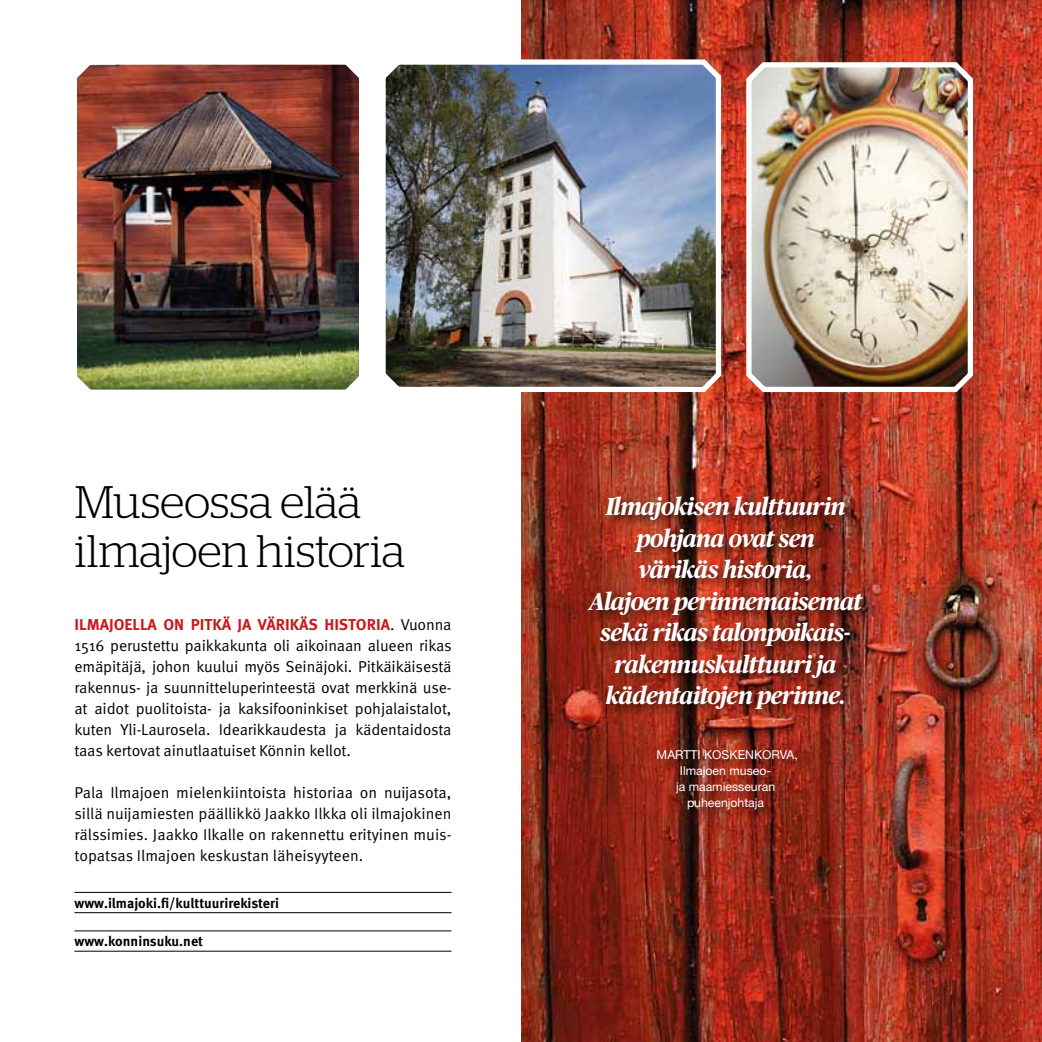
<style>
.page{position:relative;width:1042px;height:1042px;background:#fff}
.page>*{position:absolute;margin:0;border:0;box-sizing:border-box;transform-origin:0 0}
.t1{font:300 45.5px/49px "Stag";letter-spacing:-.005em;color:#000}
.t2{font:italic 700 24.5px/31.5px "Publico";letter-spacing:-.025em;color:#fff;text-align:center}
.t3{font:15.75px/21px "Meta Pro";letter-spacing:-.01em;color:#000;text-align:justify}
.t4{font:700 14px "Meta Pro";color:#000}
.t5{font:12.25px/15.8px "Helvetica Neue";color:#fff;text-align:center}
.s1{font-weight:700;color:#cd171a}
</style>
<div class="page">
<img style="left:521px;top:0;width:521px;height:1042px">
<hr style="left:74px;top:892px;width:377px;height:1px;background:#000">
<hr style="left:74px;top:912px;width:377px;height:1px;background:#000">
<hr style="left:74px;top:930px;width:377px;height:1px;background:#000">
<hr style="left:74px;top:951px;width:377px;height:1px;background:#000">
<div style="left:584px;top:492px;width:292px;height:231px;background:#000;opacity:.67"></div>
<div style="left:653px;top:746px;width:158px;height:77px;background:#000;opacity:.67"></div>
<img style="left:77px;top:64px;width:282px;height:326px">
<img style="left:385px;top:55px;width:339px;height:340px">
<img style="left:743px;top:57px;width:232px;height:338px">
<h1 class="t1" style="left:75px;top:476px;width:332px">Museossa elää ilmajoen historia</h1>
<p class="t3" style="left:74px;top:615px;width:379px"><span class="s1">Ilmajoella on pitkä ja värikäs historia</span>. Vuonna 1516 perustettu paikkakunta oli aikoinaan alueen rikas emäpitäjä, johon kuului myös Seinäjoki. Pitkäikäisestä rakennus- ja suunnitteluperinteestä ovat merkkinä use&shy;at aidot puolitoista- ja kaksifooninkiset pohjalaistalot, kuten Yli-Laurosela. Idearikkaudesta ja kädentaidosta taas kertovat ainutlaatuiset Könnin kellot.</p>
<p class="t3" style="left:74px;top:783px;width:379px">Pala Ilmajoen mielenkiintoista historiaa on nuijasota, sillä nuijamiesten päällikkö Jaakko Ilkka oli ilmajokinen rälssimies. Jaakko Ilkalle on rakennettu erityinen muis&shy;topatsas Ilmajoen keskustan läheisyyteen.</p>
<p class="t4" style="left:74px;top:894px;width:206px">www.ilmajoki.fi/kulttuurirekisteri</p>
<p class="t4" style="left:74px;top:932px;width:130px">www.konninsuku.net</p>
<h2 class="t2" style="left:589px;top:489px;width:275px">Ilmajokisen kulttuurin pohjana ovat sen<br>värikäs historia,<br>Alajoen perinnemaisemat sekä rikas talonpoikais&shy;rakennuskulttuuri ja kädentaitojen perinne.</h2>
<p class="t5" style="left:656px;top:747px;width:143px">Martti Koskenkorva,<br>I lmajoen museo-<br>ja maamiesseuran puheenjohtaja</p>
</div>
